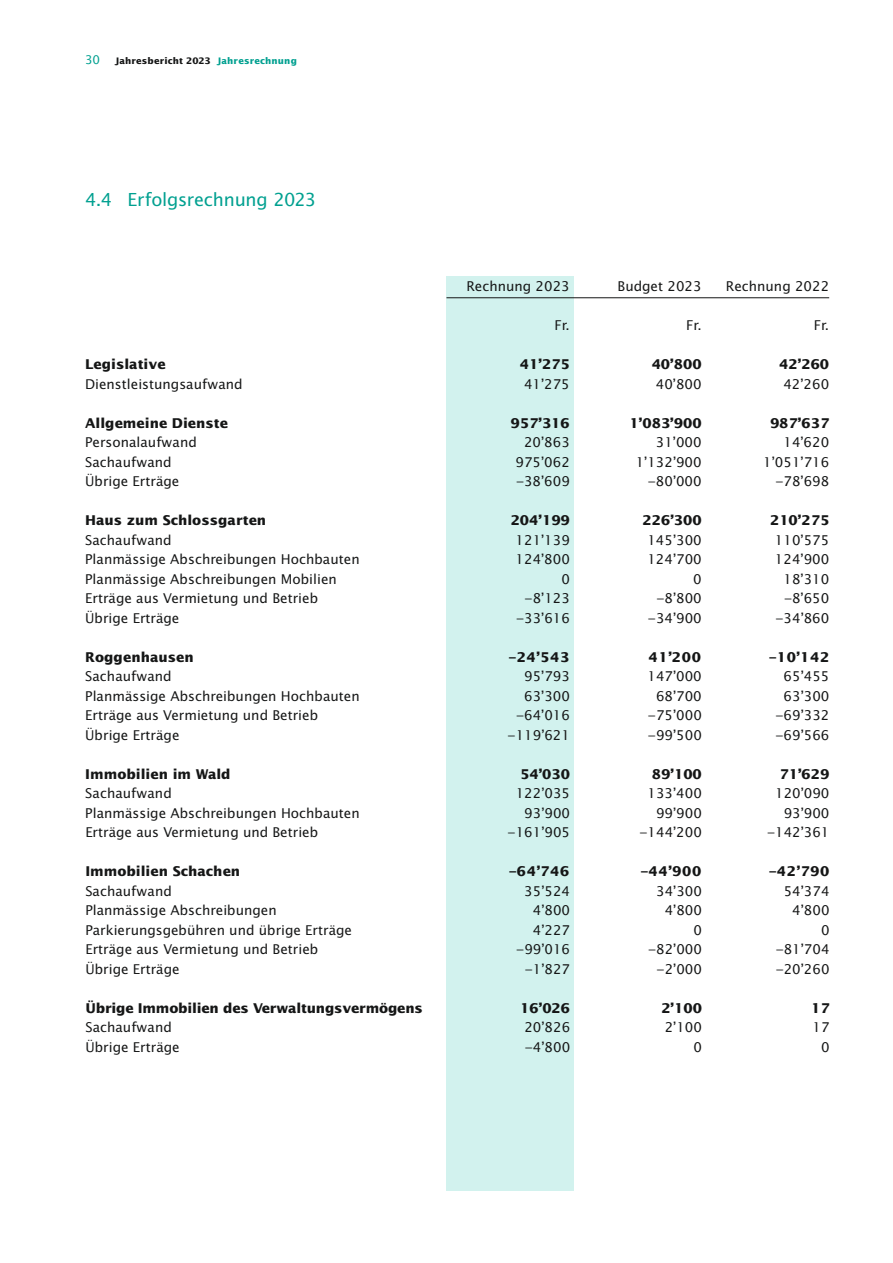
<style>
.page{position:relative;width:893px;height:1263px;background:#fff}
.page>*{position:absolute;margin:0;border:0;box-sizing:border-box;transform-origin:0 0}
.t1{font:18px "Lucida Sans";letter-spacing:-.03em;color:#00a090}
.t2{font:13.5px "Lucida Sans";color:#151616}
.t3{font:700 13.5px "Lucida Sans";color:#151616}
.t4{font:700 9px "Lucida Sans";letter-spacing:.01em;color:#151616}
.s1{font-weight:400;font-size:12px;color:#00a090}
.s2{color:#00a090}
</style>
<div class="page">
<div style="left:446px;top:276px;width:128px;height:915px;background:#d2f2ee"></div>
<hr style="left:446px;top:297px;width:383px;height:1px;background:#151616">
<p class="t4" style="left:85px;top:55px;width:213px"><span class="s1">30</span> Jahresbericht 2023 <span class="s2">Jahresrechnung</span></p>
<h1 class="t1" style="left:85px;top:188px;width:233px">4.4 Erfolgsrechnung 2023</h1>
<p class="t2" style="left:475px;top:278px;width:96px">echnung 2023</p>
<p class="t2" style="left:618px;top:278px;width:98px">Budget 2023 R</p>
<p class="t2" style="left:734px;top:278px;width:96px">echnung 2022</p>
<p class="t2" style="left:562px;top:317px;width:10px">r.</p>
<p class="t2" style="left:686px;top:317px;width:17px">F r.</p>
<p class="t2" style="left:814px;top:317px;width:17px">F r.</p>
<p class="t3" style="left:85px;top:356px;width:82px">Legislative</p>
<p class="t3" style="left:520px;top:356px;width:51px">41’275</p>
<p class="t3" style="left:652px;top:356px;width:51px">40’800</p>
<p class="t3" style="left:779px;top:356px;width:51px">42’260</p>
<p class="t2" style="left:85px;top:376px;width:159px">Dienstleistungsaufwand</p>
<p class="t2" style="left:524px;top:376px;width:47px">41’275</p>
<p class="t2" style="left:656px;top:376px;width:47px">40’800</p>
<p class="t2" style="left:783px;top:376px;width:47px">42’260</p>
<p class="t3" style="left:85px;top:415px;width:145px">Allgemeine Dienste</p>
<p class="t3" style="left:511px;top:415px;width:61px">957’316</p>
<p class="t3" style="left:630px;top:415px;width:74px">1’083’900</p>
<p class="t3" style="left:770px;top:415px;width:61px">987’637</p>
<p class="t2" style="left:85px;top:434px;width:113px">Personalaufwand</p>
<p class="t2" style="left:524px;top:434px;width:47px">20’863</p>
<p class="t2" style="left:656px;top:434px;width:47px">31’000</p>
<p class="t2" style="left:783px;top:434px;width:47px">14’620</p>
<p class="t2" style="left:85px;top:454px;width:88px">Sachaufwand</p>
<p class="t2" style="left:515px;top:454px;width:56px">975’062</p>
<p class="t2" style="left:636px;top:454px;width:68px">1’132’900</p>
<p class="t2" style="left:763px;top:454px;width:68px">1’051’716</p>
<p class="t2" style="left:85px;top:473px;width:96px">Übrige Erträge</p>
<p class="t2" style="left:517px;top:473px;width:55px">–38’609</p>
<p class="t2" style="left:648px;top:473px;width:55px">–80’000</p>
<p class="t2" style="left:776px;top:473px;width:55px">–78’698</p>
<p class="t3" style="left:85px;top:512px;width:183px">Haus zum Schlossgarten</p>
<p class="t3" style="left:511px;top:512px;width:61px">204’199</p>
<p class="t3" style="left:642px;top:512px;width:61px">226’300</p>
<p class="t3" style="left:770px;top:512px;width:61px">210’275</p>
<p class="t2" style="left:85px;top:532px;width:88px">Sachaufwand</p>
<p class="t2" style="left:516px;top:532px;width:56px">121’139</p>
<p class="t2" style="left:647px;top:532px;width:56px">145’300</p>
<p class="t2" style="left:775px;top:532px;width:56px">110’575</p>
<p class="t2" style="left:85px;top:551px;width:276px">Planmässige Abschreibungen Hochbauten</p>
<p class="t2" style="left:516px;top:551px;width:56px">124’800</p>
<p class="t2" style="left:647px;top:551px;width:56px">124’700</p>
<p class="t2" style="left:775px;top:551px;width:56px">124’900</p>
<p class="t2" style="left:85px;top:571px;width:253px">Planmässige Abschreibungen Mobilien</p>
<p class="t2" style="left:561px;top:571px;width:10px">0</p>
<p class="t2" style="left:693px;top:571px;width:10px">0</p>
<p class="t2" style="left:783px;top:571px;width:47px">18’310</p>
<p class="t2" style="left:85px;top:590px;width:234px">Erträge aus Vermietung und Betrieb</p>
<p class="t2" style="left:525px;top:590px;width:46px">–8’123</p>
<p class="t2" style="left:657px;top:590px;width:46px">–8’800</p>
<p class="t2" style="left:785px;top:590px;width:46px">–8’650</p>
<p class="t2" style="left:85px;top:610px;width:96px">Übrige Erträge</p>
<p class="t2" style="left:517px;top:610px;width:55px">–33’616</p>
<p class="t2" style="left:649px;top:610px;width:55px">–34’900</p>
<p class="t2" style="left:776px;top:610px;width:55px">–34’860</p>
<p class="t3" style="left:85px;top:649px;width:110px">Roggenhausen</p>
<p class="t3" style="left:509px;top:649px;width:62px">–24’543</p>
<p class="t3" style="left:648px;top:649px;width:54px">41’200</p>
<p class="t3" style="left:769px;top:649px;width:62px">–10’142</p>
<p class="t2" style="left:85px;top:668px;width:88px">Sachaufwand</p>
<p class="t2" style="left:524px;top:668px;width:47px">95’793</p>
<p class="t2" style="left:647px;top:668px;width:56px">147’000</p>
<p class="t2" style="left:784px;top:668px;width:47px">65’455</p>
<p class="t2" style="left:85px;top:688px;width:276px">Planmässige Abschreibungen Hochbauten</p>
<p class="t2" style="left:524px;top:688px;width:47px">63’300</p>
<p class="t2" style="left:656px;top:688px;width:47px">68’700</p>
<p class="t2" style="left:784px;top:688px;width:47px">63’300</p>
<p class="t2" style="left:85px;top:707px;width:234px">Erträge aus Vermietung und Betrieb</p>
<p class="t2" style="left:517px;top:707px;width:55px">–64’016</p>
<p class="t2" style="left:649px;top:707px;width:55px">–75’000</p>
<p class="t2" style="left:776px;top:707px;width:55px">–69’332</p>
<p class="t2" style="left:85px;top:727px;width:96px">Übrige Erträge</p>
<p class="t2" style="left:508px;top:727px;width:63px">–119’621</p>
<p class="t2" style="left:649px;top:727px;width:55px">–99’500</p>
<p class="t2" style="left:776px;top:727px;width:55px">–69’566</p>
<p class="t3" style="left:85px;top:766px;width:147px">I mmobilien im Wald</p>
<p class="t3" style="left:520px;top:766px;width:51px">54’030</p>
<p class="t3" style="left:652px;top:766px;width:51px">89’100</p>
<p class="t3" style="left:779px;top:766px;width:51px">71’629</p>
<p class="t2" style="left:85px;top:785px;width:88px">Sachaufwand</p>
<p class="t2" style="left:516px;top:785px;width:56px">122’035</p>
<p class="t2" style="left:647px;top:785px;width:56px">133’400</p>
<p class="t2" style="left:775px;top:785px;width:56px">120’090</p>
<p class="t2" style="left:85px;top:805px;width:276px">Planmässige Abschreibungen Hochbauten</p>
<p class="t2" style="left:524px;top:805px;width:47px">93’900</p>
<p class="t2" style="left:656px;top:805px;width:47px">99’900</p>
<p class="t2" style="left:784px;top:805px;width:47px">93’900</p>
<p class="t2" style="left:85px;top:824px;width:234px">Erträge aus Vermietung und Betrieb</p>
<p class="t2" style="left:508px;top:824px;width:63px">–161’905</p>
<p class="t2" style="left:640px;top:824px;width:63px">–144’200</p>
<p class="t2" style="left:768px;top:824px;width:63px">–142’361</p>
<p class="t3" style="left:85px;top:863px;width:156px">I mmobilien Schachen</p>
<p class="t3" style="left:509px;top:863px;width:62px">–64’746</p>
<p class="t3" style="left:641px;top:863px;width:62px">–44’900</p>
<p class="t3" style="left:769px;top:863px;width:62px">–42’790</p>
<p class="t2" style="left:85px;top:883px;width:88px">Sachaufwand</p>
<p class="t2" style="left:524px;top:883px;width:47px">35’524</p>
<p class="t2" style="left:656px;top:883px;width:47px">34’300</p>
<p class="t2" style="left:784px;top:883px;width:47px">54’374</p>
<p class="t2" style="left:85px;top:902px;width:193px">Planmässige Abschreibungen</p>
<p class="t2" style="left:533px;top:902px;width:39px">4’800</p>
<p class="t2" style="left:665px;top:902px;width:39px">4’800</p>
<p class="t2" style="left:792px;top:902px;width:39px">4’800</p>
<p class="t2" style="left:85px;top:922px;width:268px">Parkierungsgebühren und übrige Erträge</p>
<p class="t2" style="left:533px;top:922px;width:39px">4’227</p>
<p class="t2" style="left:693px;top:922px;width:10px">0</p>
<p class="t2" style="left:821px;top:922px;width:10px">0</p>
<p class="t2" style="left:85px;top:941px;width:234px">Erträge aus Vermietung und Betrieb</p>
<p class="t2" style="left:517px;top:941px;width:55px">–99’016</p>
<p class="t2" style="left:649px;top:941px;width:55px">–82’000</p>
<p class="t2" style="left:776px;top:941px;width:55px">–81’704</p>
<p class="t2" style="left:85px;top:961px;width:96px">Übrige Erträge</p>
<p class="t2" style="left:525px;top:961px;width:46px">–1’827</p>
<p class="t2" style="left:657px;top:961px;width:46px">–2’000</p>
<p class="t2" style="left:776px;top:961px;width:55px">–20’260</p>
<p class="t3" style="left:85px;top:1000px;width:339px">Übrige I mmobilien des Verwaltungsvermögens</p>
<p class="t3" style="left:520px;top:1000px;width:51px">16’026</p>
<p class="t3" style="left:661px;top:1000px;width:42px">2’100</p>
<p class="t3" style="left:811px;top:1000px;width:20px">17</p>
<p class="t2" style="left:85px;top:1019px;width:88px">Sachaufwand</p>
<p class="t2" style="left:524px;top:1019px;width:47px">20’826</p>
<p class="t2" style="left:665px;top:1019px;width:39px">2’100</p>
<p class="t2" style="left:812px;top:1019px;width:19px">17</p>
<p class="t2" style="left:85px;top:1039px;width:96px">Übrige Erträge</p>
<p class="t2" style="left:525px;top:1039px;width:46px">–4’800</p>
<p class="t2" style="left:693px;top:1039px;width:10px">0</p>
<p class="t2" style="left:821px;top:1039px;width:10px">0</p>
</div>
